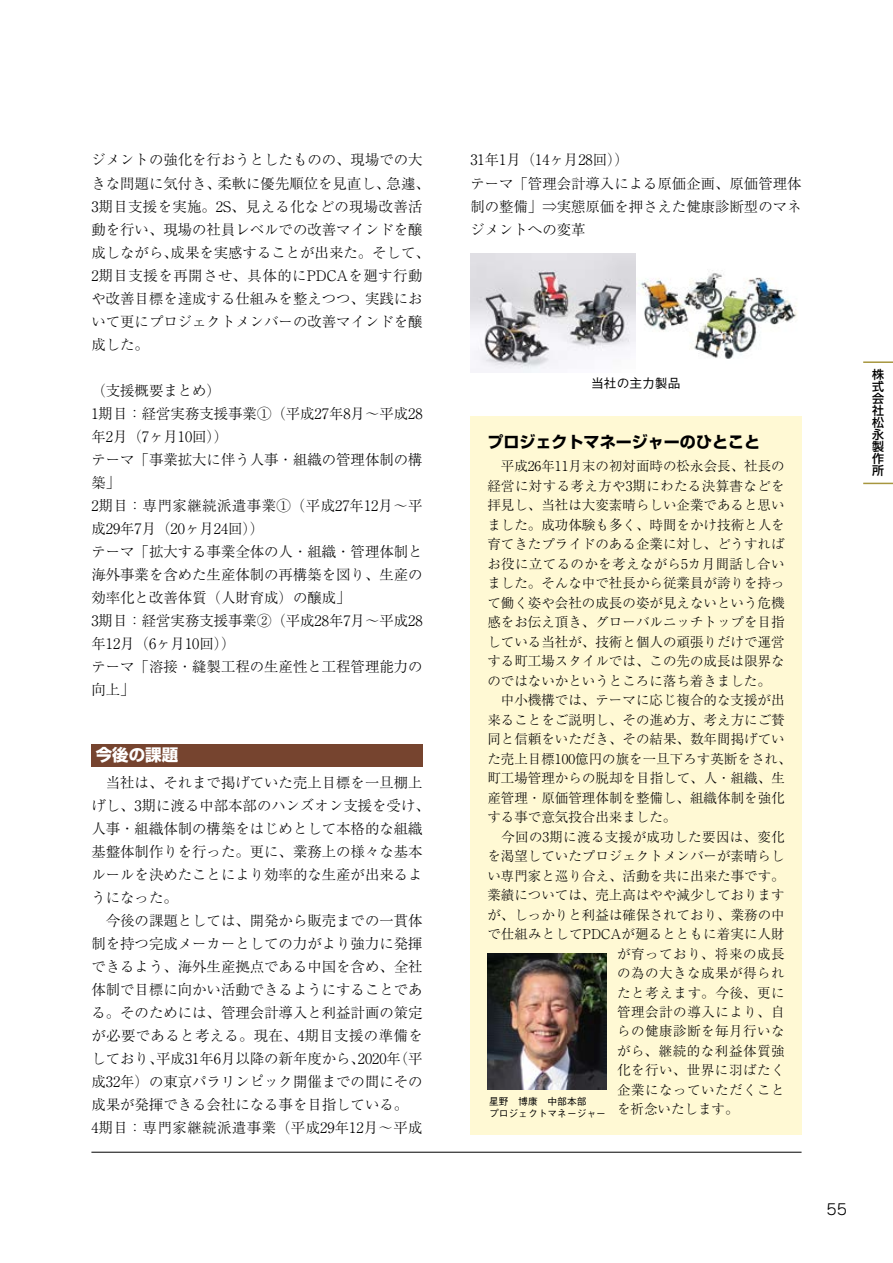
<style>
.page{position:relative;width:893px;height:1263px;background:#fff}
.page>*{position:absolute;margin:0;border:0;box-sizing:border-box;transform-origin:0 0}
.t1{font:700 16.5px "Shin Go Pro";color:#fff}
.t2{font:700 16.05px "Shin Go Pro";color:#000}
.t3{font:15px "Rodin Pro M";color:#000}
.t4{font:300 14.4px/23.1px "Ryumin Pro";color:#000}
.t5{font:300 13.5px "Ryumin Pro";color:#000}
.t6{font:300 13.5px "Ryumin Pro";letter-spacing:.04em;color:#000}
.t7{font:300 13.5px "Ryumin Pro";letter-spacing:.025em;color:#000}
.t8{font:300 13.5px "Ryumin Pro";letter-spacing:.03em;color:#000}
.t9{font:300 13.5px "Ryumin Pro";letter-spacing:.045em;color:#000}
.t10{font:500 12.75px "Gothic BBB Pro";color:#000}
.t11{font:500 12px/12px "Shin Go Pro";color:#000;text-align:justify}
.t12{font:500 9.75px/12px "Gothic BBB Pro";color:#000}
</style>
<div class="page">
<hr style="left:863px;top:361px;width:30px;height:2px;background:#a7963e">
<hr style="left:863px;top:483px;width:30px;height:1px;background:#a7963e">
<div style="left:91px;top:744px;width:332px;height:22px;background:#76442f"></div>
<hr style="left:91px;top:1152px;width:710px;height:1px;background:#000">
<div style="left:470px;top:417px;width:332px;height:718px;background:#fff9d4"></div>
<img style="left:487px;top:953px;width:119px;height:136px">
<img style="left:636px;top:270px;width:161px;height:89px">
<img style="left:470px;top:254px;width:166px;height:119px">
<p class="t4" style="left:91px;top:147px;width:340px">ジメントの強化を行おうとしたものの、現場での大きな問題に気付き、柔軟に優先順位を見直し、急遽、<br>3期目支援を実施。2S、見える化などの現場改善活動を行い、現場の社員レベルでの改善マインドを醸成しながら、成果を実感することが出来た。そして、<br>2期目支援を再開させ、具体的にPDCAを廻す行動や改善目標を達成する仕組みを整えつつ、実践において更にプロジェクトメンバーの改善マインドを醸成した。</p>
<p class="t4" style="left:91px;top:378px;width:333px">（支援概要まとめ）<br>1期目：経営実務支援事業①（平成27年8月～平成28年2月（7ヶ月10回））<br>テーマ「事業拡大に伴う人事・組織の管理体制の構築」<br>2期目：専門家継続派遣事業①（平成27年12月～平成29年7月（20ヶ月24回））<br>テーマ「拡大する事業全体の人・組織・管理体制と海外事業を含めた生産体制の再構築を図り、生産の効率化と改善体質（人財育成）の醸成」<br>3期目：経営実務支援事業②（平成28年7月～平成28年12月（6ヶ月10回））<br>テーマ「溶接・縫製工程の生産性と工程管理能力の向上」</p>
<p class="t1" style="left:96px;top:742px;width:84px">今後の課題</p>
<p class="t4" style="left:91px;top:769px;width:340px">　当社は、それまで掲げていた売上目標を一旦棚上げし、3期に渡る中部本部のハンズオン支援を受け、人事・組織体制の構築をはじめとして本格的な組織基盤体制作りを行った。更に、業務上の様々な基本ルールを決めたことにより効率的な生産が出来るようになった。<br>　今後の課題としては、開発から販売までの一貫体制を持つ完成メーカーとしての力がより強力に発揮できるよう、海外生産拠点である中国を含め、全社体制で目標に向かい活動できるようにすることである。そのためには、管理会計導入と利益計画の策定が必要であると考える。現在、4期目支援の準備をしており、平成31年6月以降の新年度から、2020年（平成32年）の東京パラリンピック開催までの間にその成果が発揮できる会社になる事を目指している。<br>4期目：専門家継続派遣事業（平成29年12月～平成</p>
<p class="t4" style="left:470px;top:147px;width:333px">31年1月（14ヶ月28回））<br>テーマ「管理会計導入による原価企画、原価管理体制の整備」⇒実態原価を押さえた健康診断型のマネジメントへの変革</p>
<p class="t10" style="left:591px;top:373px;width:91px">当社の主力製品</p>
<p class="t2" style="left:487px;top:429px;width:274px">プロジェクトマネージャーのひとこと</p>
<p class="t5" style="left:487px;top:455px;width:299px">　平成26年11月末の初対面時の松永会長、社長の</p>
<p class="t7" style="left:487px;top:475px;width:299px">経営に対する考え方や3期にわたる決算書などを</p>
<p class="t5" style="left:487px;top:494px;width:299px">拝見し、当社は大変素晴らしい企業であると思い</p>
<p class="t5" style="left:487px;top:514px;width:299px">ました。成功体験も多く、時間をかけ技術と人を</p>
<p class="t5" style="left:487px;top:533px;width:299px">育てきたプライドのある企業に対し、どうすれば</p>
<p class="t7" style="left:487px;top:553px;width:299px">お役に立てるのかを考えながら5カ月間話し合い</p>
<p class="t5" style="left:487px;top:572px;width:299px">ました。そんな中で社長から従業員が誇りを持っ</p>
<p class="t5" style="left:487px;top:592px;width:299px">て働く姿や会社の成長の姿が見えないという危機</p>
<p class="t5" style="left:487px;top:611px;width:299px">感をお伝え頂き、グローバルニッチトップを目指</p>
<p class="t5" style="left:487px;top:631px;width:299px">している当社が、技術と個人の頑張りだけで運営</p>
<p class="t5" style="left:487px;top:650px;width:299px">する町工場スタイルでは、この先の成長は限界な</p>
<p class="t5" style="left:487px;top:670px;width:285px">のではないかというところに落ち着きました。</p>
<p class="t5" style="left:487px;top:689px;width:299px">　中小機構では、テーマに応じ複合的な支援が出</p>
<p class="t5" style="left:487px;top:709px;width:299px">来ることをご説明し、その進め方、考え方にご賛</p>
<p class="t5" style="left:487px;top:728px;width:299px">同と信頼をいただき、その結果、数年間掲げてい</p>
<p class="t5" style="left:487px;top:748px;width:306px">た売上目標100億円の旗を一旦下ろす英断をされ、</p>
<p class="t5" style="left:487px;top:767px;width:299px">町工場管理からの脱却を目指して、人・組織、生</p>
<p class="t5" style="left:487px;top:787px;width:299px">産管理・原価管理体制を整備し、組織体制を強化</p>
<p class="t5" style="left:487px;top:806px;width:190px">する事で意気投合出来ました。</p>
<p class="t8" style="left:487px;top:826px;width:299px">　今回の3期に渡る支援が成功した要因は、変化</p>
<p class="t5" style="left:487px;top:845px;width:299px">を渇望していたプロジェクトメンバーが素晴らし</p>
<p class="t5" style="left:487px;top:865px;width:299px">い専門家と巡り合え、活動を共に出来た事です。</p>
<p class="t5" style="left:487px;top:884px;width:299px">業績については、売上高はやや減少しております</p>
<p class="t5" style="left:487px;top:904px;width:299px">が、しっかりと利益は確保されており、業務の中</p>
<p class="t5" style="left:487px;top:923px;width:299px">で仕組みとしてPDCAが廻るとともに着実に人財</p>
<p class="t6" style="left:617px;top:943px;width:169px">が育っており、将来の成長</p>
<p class="t6" style="left:617px;top:962px;width:169px">の為の大きな成果が得られ</p>
<p class="t9" style="left:617px;top:982px;width:169px">たと考えます。今後、更に</p>
<p class="t6" style="left:617px;top:1001px;width:169px">管理会計の導入により、自</p>
<p class="t6" style="left:617px;top:1021px;width:169px">らの健康診断を毎月行いな</p>
<p class="t6" style="left:617px;top:1040px;width:169px">がら、継続的な利益体質強</p>
<p class="t6" style="left:617px;top:1060px;width:169px">化を行い、世界に羽ばたく</p>
<p class="t6" style="left:617px;top:1079px;width:169px">企業になっていただくこと</p>
<p class="t5" style="left:617px;top:1099px;width:123px">を祈念いたします。</p>
<p class="t12" style="left:489px;top:1094px;width:118px">星野　博康　中部本部<br>プロジェクトマネージャー</p>
<p class="t11" style="left:872px;top:367px;width:13px">株式会社松永製作所</p>
<p class="t3" style="left:827px;top:1200px;width:22px">55</p>
</div>
